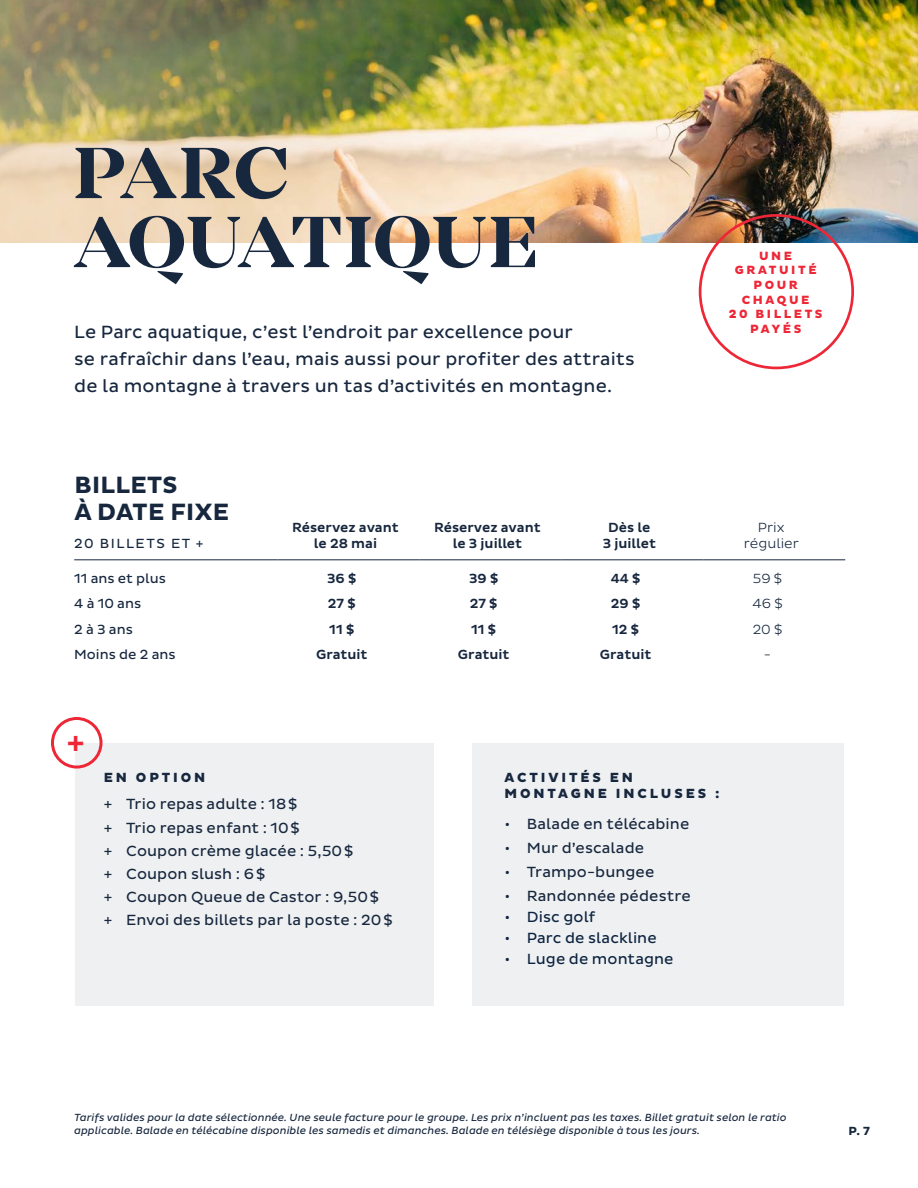
<style>
.page{position:relative;width:918px;height:1188px;background:#fff}
.page>*{position:absolute;margin:0;border:0;box-sizing:border-box;transform-origin:0 0}
.t1{font:700 75px/69px "Mirador";letter-spacing:.005em;color:#17273e}
.t2{font:500 31.5px "Pluto Sans";color:#ee2737}
.t3{font:700 24px/27px "Pluto Sans";letter-spacing:.015em;color:#17273e}
.t4{font:18px/27px "Pluto Sans";letter-spacing:.005em;color:#17273e}
.t5{font:15px/23.1px "Pluto Sans";letter-spacing:.005em;color:#17273e}
.t6{font:15px "Pluto Sans";letter-spacing:.005em;color:#0c2340}
.t7{font:500 13.5px/16.2px "Pluto Sans";color:#17273e;text-align:center}
.t8{font:800 13.5px/16.2px "Pluto Sans";letter-spacing:.215em;color:#17273e}
.t9{font:13.5px "Pluto Sans";color:#17273e}
.t10{font:300 13.5px/16.2px "Pluto Sans";color:#17273e;text-align:center}
.t11{font:13.5px "Pluto Sans";letter-spacing:.115em;color:#17273e}
.t12{font:800 12.15px/14.5px "Pluto Sans";letter-spacing:.215em;color:#ee2737;text-align:center}
.t13{font:700 12px "Pluto Sans";color:#17273e}
.t14{font:italic 10.5px/12.6px "Pluto Sans";color:#17273e}
</style>
<div class="page">
<img style="left:727px;top:0;width:191px;height:243px">
<img style="left:0;top:0;width:727px;height:243px">
<hr style="left:74px;top:560px;width:204px;height:1px;background:#17273e">
<hr style="left:278px;top:560px;width:141px;height:1px;background:#17273e">
<hr style="left:419px;top:560px;width:142px;height:1px;background:#17273e">
<hr style="left:561px;top:560px;width:142px;height:1px;background:#17273e">
<hr style="left:703px;top:560px;width:142px;height:1px;background:#17273e">
<div style="left:472px;top:743px;width:372px;height:263px;background:#eff0f1"></div>
<div style="left:699px;top:214px;width:155px;height:155px;border:3px solid #ee2737;border-radius:50%"></div>
<div style="left:75px;top:743px;width:359px;height:263px;background:#eff0f1"></div>
<div style="left:51px;top:717px;width:52px;height:52px;border:3px solid #ee2737;border-radius:50%"></div>
<h1 class="t1" style="left:74px;top:140px;width:466px">PARC<br>AQUATIQUE</h1>
<h3 class="t4" style="left:74px;top:318px;width:562px">Le Parc aquatique, c’est l’endroit par excellence pour<br>se rafraîchir dans l’eau, mais aussi pour profiter des attraits de la montagne à travers un tas d’activités en montagne.</h3>
<p class="t12" style="left:729px;top:249px;width:95px">UNE<br>GRATUITÉ<br>POUR<br>CHAQUE<br>20 BILLETS<br>PAYÉS</p>
<h3 class="t3" style="left:74px;top:472px;width:156px">BILLETS<br>À DATE FIXE</h3>
<p class="t11" style="left:74px;top:536px;width:131px">20 BILLETS ET +</p>
<p class="t7" style="left:292px;top:519px;width:108px">Réservez avant le 28 mai</p>
<p class="t7" style="left:434px;top:519px;width:108px">Réservez avant le 3 juillet</p>
<p class="t7" style="left:603px;top:519px;width:55px">Dès le<br>3 juillet</p>
<p class="t10" style="left:744px;top:519px;width:56px">Prix régulier</p>
<p class="t9" style="left:74px;top:571px;width:93px">11 ans et plus</p>
<p class="t7" style="left:327px;top:571px;width:31px">36 $</p>
<p class="t7" style="left:469px;top:571px;width:31px">39 $</p>
<p class="t7" style="left:611px;top:571px;width:31px">44 $</p>
<p class="t10" style="left:753px;top:571px;width:31px">59 $</p>
<p class="t9" style="left:74px;top:596px;width:69px">4 à 10 ans</p>
<p class="t7" style="left:328px;top:596px;width:29px">27 $</p>
<p class="t7" style="left:470px;top:596px;width:29px">27 $</p>
<p class="t7" style="left:611px;top:596px;width:31px">29 $</p>
<p class="t10" style="left:752px;top:596px;width:32px">46 $</p>
<p class="t9" style="left:74px;top:621px;width:60px">2 à 3 ans</p>
<p class="t7" style="left:329px;top:621px;width:27px">11 $</p>
<p class="t7" style="left:471px;top:621px;width:27px">11 $</p>
<p class="t7" style="left:612px;top:621px;width:29px">12 $</p>
<p class="t10" style="left:753px;top:621px;width:31px">20 $</p>
<p class="t9" style="left:74px;top:646px;width:103px">Moins de 2 ans</p>
<p class="t7" style="left:316px;top:646px;width:53px">Gratuit</p>
<p class="t7" style="left:458px;top:646px;width:53px">Gratuit</p>
<p class="t7" style="left:600px;top:646px;width:53px">Gratuit</p>
<p class="t10" style="left:764px;top:646px;width:9px">-</p>
<h2 class="t2" style="left:67px;top:725px;width:19px">+</h2>
<p class="t8" style="left:104px;top:769px;width:103px">EN OPTION</p>
<h3 class="t5" style="left:104px;top:793px;width:290px">+ Trio repas adulte : 18$<br>+ Trio repas enfant : 10$<br>+ Coupon crème glacée : 5,50$<br>+ Coupon slush : 6$<br>+ Coupon Queue de Castor : 9,50$<br>+ Envoi des billets par la poste : 20$</h3>
<p class="t8" style="left:504px;top:769px;width:217px">ACTIVITÉS EN<br>MONTAGNE INCLUSES :</p>
<h3 class="t5" style="left:504px;top:812px;width:186px">• Balade en télécabine</h3>
<h3 class="t5" style="left:504px;top:836px;width:141px">• Mur d’escalade</h3>
<h3 class="t5" style="left:504px;top:860px;width:152px">• Trampo-bungee</h3>
<h3 class="t5" style="left:504px;top:884px;width:188px">• Randonnée pédestre</h3>
<h3 class="t6" style="left:504px;top:908px;width:92px">• Disc golf</h3>
<h3 class="t6" style="left:504px;top:929px;width:154px">• Parc de slackline</h3>
<h3 class="t6" style="left:504px;top:950px;width:171px">• Luge de montagne</h3>
<p class="t14" style="left:74px;top:1112px;width:714px">Tarifs valides pour la date sélectionnée. Une seule facture pour le groupe. Les prix n’incluent pas les taxes. Billet gratuit selon le ratio applicable. Balade en télécabine disponible les samedis et dimanches. Balade en télésiège disponible à tous les jours.</p>
<p class="t13" style="left:849px;top:1124px;width:23px">P. 7</p>
</div>
